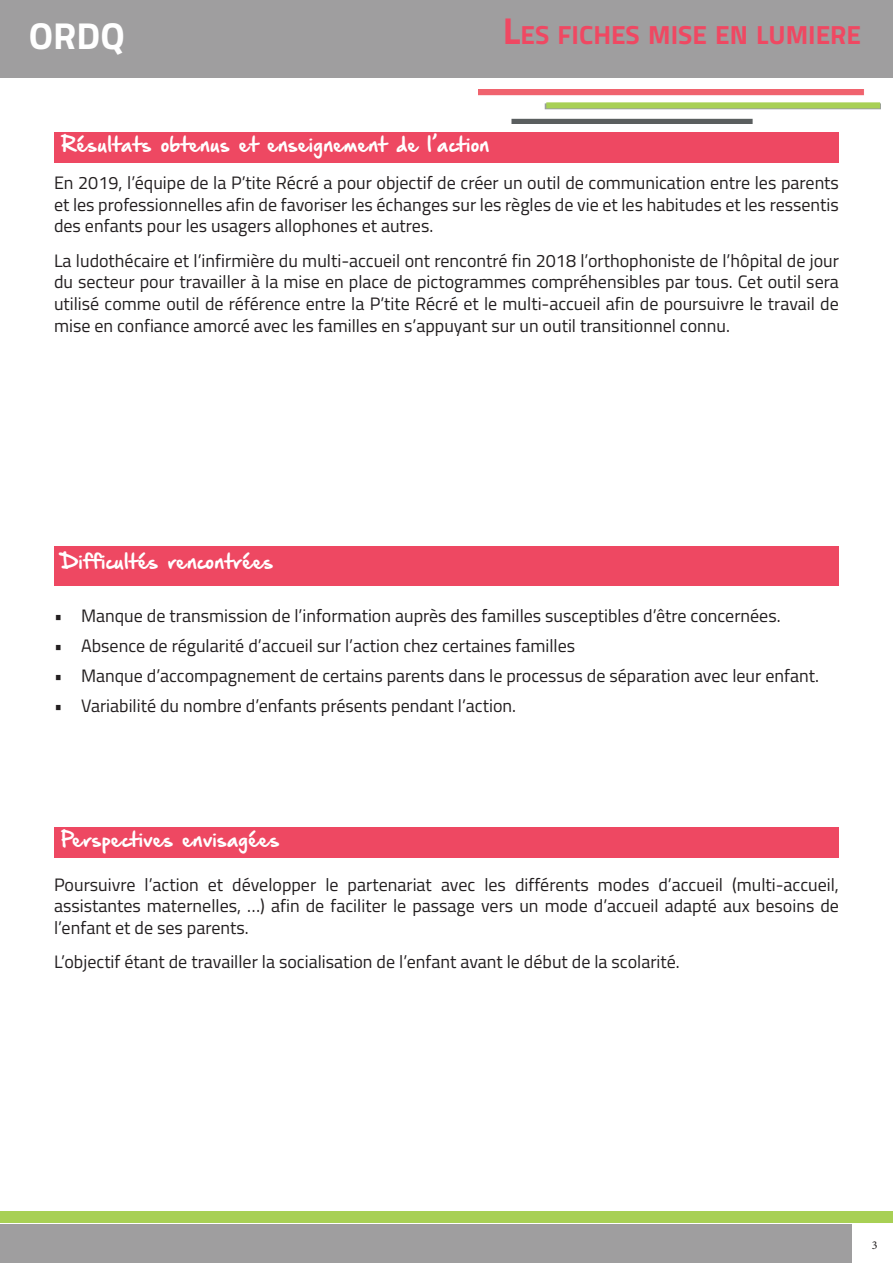
<style>
.page{position:relative;width:893px;height:1263px;background:#fff}
.page>*{position:absolute;margin:0;border:0;box-sizing:border-box;transform-origin:0 0}
.t1{font:700 37.5px "Titillium Web";color:#fff}
.t2{font:700 26.25px "Titillium Web";color:#ef4862}
.t3{font:18px/21.6px "Titillium Web";color:#231f20;text-align:justify}
.t4{font:18px "Hand Of Sean Demo";color:#fff}
.t5{font:12px "Minion Pro";color:#231f20}
.s1{font-size:37.5px}
</style>
<div class="page">
<div style="left:0;top:0;width:893px;height:77px;background:#9f9e9f"></div>
<div style="left:0;top:1224px;width:852px;height:39px;background:#9f9e9f"></div>
<div style="left:0;top:1212px;width:893px;height:11px;background:#a8d054"></div>
<img style="left:478px;top:89px;width:402px;height:35px">
<div style="left:546px;top:102px;width:334px;height:6px;background:#a8d055"></div>
<div style="left:54px;top:827px;width:785px;height:31px;background:#ee4862"></div>
<div style="left:54px;top:546px;width:785px;height:40px;background:#ee4862"></div>
<div style="left:54px;top:132px;width:785px;height:30px;background:#ee4862"></div>
<h1 class="t1" style="left:29px;top:7px;width:98px">ORDQ</h1>
<h2 class="t2" style="left:503px;top:15px;width:360px"><span class="s1">L</span>ES FICHES MISE EN LUMIERE</h2>
<p class="t4" style="left:61px;top:135px;width:430px">Résultats obtenus et enseignement de l’action</p>
<p class="t3" style="left:54px;top:171px;width:786px">En 2019, l’équipe de la P’tite Récré a pour objectif de créer un outil de communication entre les parents et les professionnelles afin de favoriser les échanges sur les règles de vie et les habitudes et les ressentis des enfants pour les usagers allophones et autres.</p>
<p class="t3" style="left:54px;top:249px;width:786px">La ludothécaire et l’infirmière du multi-accueil ont rencontré fin 2018 l’orthophoniste de l’hôpital de jour du secteur pour travailler à la mise en place de pictogrammes compréhensibles par tous. Cet outil sera utilisé comme outil de référence entre la P’tite Récré et le multi-accueil afin de poursuivre le travail de mise en confiance amorcé avec les familles en s’appuyant sur un outil transitionnel connu.</p>
<p class="t4" style="left:61px;top:552px;width:214px">Difficultés rencontrées</p>
<p class="t3" style="left:54px;top:604px;width:728px">• Manque de transmission de l’information auprès des familles susceptibles d’être concernées.</p>
<p class="t3" style="left:54px;top:634px;width:523px">• Absence de régularité d’accueil sur l’action chez certaines familles</p>
<p class="t3" style="left:54px;top:664px;width:766px">• Manque d’accompagnement de certains parents dans le processus de séparation avec leur enfant.</p>
<p class="t3" style="left:54px;top:694px;width:464px">• Variabilité du nombre d’enfants présents pendant l’action.</p>
<p class="t4" style="left:61px;top:830px;width:220px">Perspectives envisagées</p>
<p class="t3" style="left:54px;top:873px;width:786px">Poursuivre l’action et développer le partenariat avec les différents modes d’accueil (multi-accueil, assistantes maternelles, …) afin de faciliter le passage vers un mode d’accueil adapté aux besoins de l’enfant et de ses parents.</p>
<p class="t3" style="left:54px;top:950px;width:627px">L’objectif étant de travailler la socialisation de l’enfant avant le début de la scolarité.</p>
<p class="t5" style="left:872px;top:1237px;width:7px">3</p>
</div>
